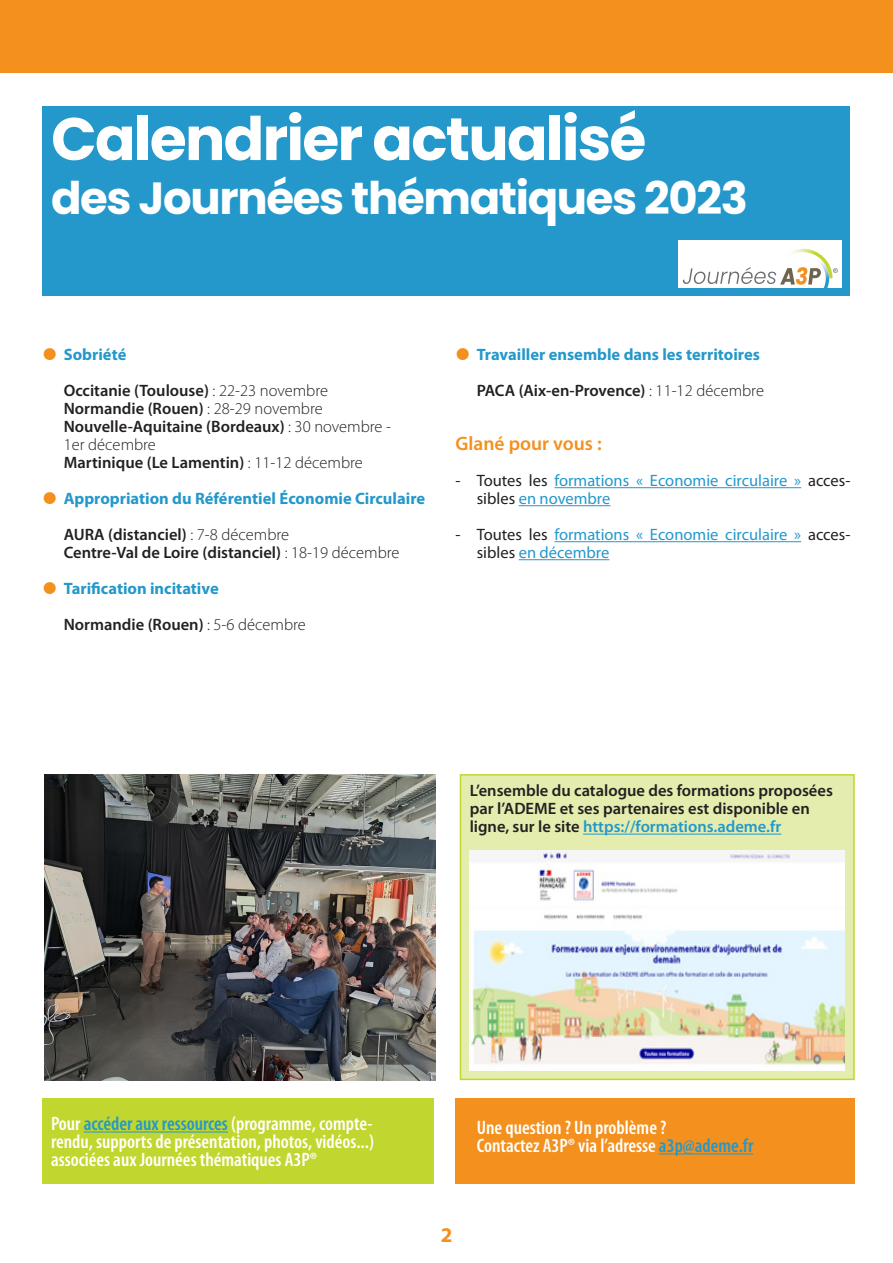
<style>
.page{position:relative;width:893px;height:1263px;background:#fff}
.page>*{position:absolute;margin:0;border:0;box-sizing:border-box;transform-origin:0 0}
.t1{font:700 60px "Poppins";letter-spacing:-.03em;color:#fff}
.t2{font:700 45px "Poppins";letter-spacing:-.03em;color:#fff}
.t3{font:700 21px "Myriad Pro";color:#f4901d}
.t4{font:600 condensed 19.5px/18px "Myriad Pro";color:#fff;text-align:justify}
.t5{font:600 19.5px "Myriad Pro";color:#f4901d}
.t6{font:600 16.5px/18px "Myriad Pro";color:#231f20}
.t7{font:16.5px/18px "Myriad Pro";color:#2498cb}
.t8{font:700 16.5px "Myriad Pro";color:#2498cb}
.s1{font-weight:300}
.s2{color:#231f20}
.s3{color:#2498cb}
</style>
<div class="page">
<div style="left:0;top:0;width:893px;height:72px;background:#f4901d"></div>
<hr style="left:554px;top:487px;width:247px;height:1px;background:#2498cb">
<hr style="left:519px;top:505px;width:91px;height:1px;background:#2498cb">
<hr style="left:554px;top:541px;width:247px;height:1px;background:#2498cb">
<hr style="left:519px;top:559px;width:90px;height:1px;background:#2498cb">
<div style="left:43px;top:106px;width:807px;height:190px;background:#2498cb"></div>
<div style="left:678px;top:240px;width:164px;height:48px;background:#fff"></div>
<svg style="left:825px;top:278px;width:4px;height:10px"></svg>
<svg style="left:792px;top:249px;width:40px;height:29px"></svg>
<svg style="left:833px;top:268px;width:5px;height:5px"></svg>
<svg style="left:682px;top:267px;width:143px;height:22px"></svg>
<div style="left:455px;top:1098px;width:400px;height:85px;background:#f4901d"></div>
<hr style="left:659px;top:1153px;width:94px;height:1px;background:#2498cb">
<div style="left:43px;top:1098px;width:391px;height:85px;background:#c1d72f"></div>
<hr style="left:84px;top:1131px;width:144px;height:1px;background:#2498cb">
<div style="left:460px;top:775px;width:394px;height:304px;background:#e4ecae"></div>
<hr style="left:583px;top:834px;width:198px;height:1px;background:#2498cb">
<div style="left:460px;top:774px;width:395px;height:306px;border:2px solid #c1d72f"></div>
<img style="left:470px;top:850px;width:375px;height:220px">
<img style="left:45px;top:774px;width:390px;height:306px">
<p class="t1" style="left:51px;top:104px;width:597px">Calendrier actualisé</p>
<p class="t2" style="left:51px;top:172px;width:699px">des Journées thématiques 2023</p>
<p class="t8" style="left:64px;top:344px;width:64px">Sobriété</p>
<p class="t6" style="left:64px;top:381px;width:266px">Occitanie (Toulouse) <span class="s1">: 22-23 novembre</span></p>
<p class="t6" style="left:64px;top:399px;width:260px">Normandie (Rouen) <span class="s1">: 28-29 novembre</span></p>
<p class="t6" style="left:64px;top:417px;width:329px">Nouvelle-Aquitaine (Bordeaux) <span class="s1">: 30 novembre -<br>1er décembre</span></p>
<p class="t6" style="left:64px;top:453px;width:301px">Martinique (Le Lamentin) <span class="s1">: 11-12 décembre</span></p>
<p class="t8" style="left:64px;top:488px;width:363px">Appropriation du Référentiel Économie Circulaire</p>
<p class="t6" style="left:64px;top:525px;width:227px">AURA (distanciel) <span class="s1">: 7-8 décembre</span></p>
<p class="t6" style="left:64px;top:543px;width:337px">Centre-Val de Loire (distanciel) <span class="s1">: 18-19 décembre</span></p>
<p class="t8" style="left:64px;top:578px;width:156px">Tarification incitative</p>
<p class="t6" style="left:64px;top:615px;width:244px">Normandie (Rouen) <span class="s1">: 5-6 décembre</span></p>
<p class="t8" style="left:477px;top:344px;width:285px">Travailler ensemble dans les territoires</p>
<p class="t6" style="left:477px;top:381px;width:289px">PACA (Aix-en-Provence) <span class="s1">: 11-12 décembre</span></p>
<p class="t5" style="left:455px;top:431px;width:148px">Glané pour vous :</p>
<p class="t7" style="left:477px;top:471px;width:375px;text-indent:-21px"><span class="s2">- Toutes les</span> formations « Economie circulaire » <span class="s2">acces&shy;sibles</span> en novembre</p>
<p class="t7" style="left:477px;top:525px;width:375px;text-indent:-21px"><span class="s2">- Toutes les</span> formations « Economie circulaire » <span class="s2">acces&shy;sibles</span> en décembre</p>
<p class="t6" style="left:470px;top:781px;width:365px">L’ensemble du catalogue des formations proposées par l’ADEME et ses partenaires est disponible en ligne, sur le site <span class="s3">https://formations.ademe.fr</span></p>
<p class="t4" style="left:51px;top:1115px;width:324px">Pour <span class="s3">accéder aux ressources</span> (programme, compte&shy;rendu, supports de présentation, photos, vidéos...) associées aux Journées thématiques A3P®</p>
<p class="t4" style="left:477px;top:1119px;width:191px">Une question ? Un problème ?</p>
<p class="t4" style="left:477px;top:1137px;width:278px">Contactez A3P® via l’adresse <span class="s3">a3p@ademe.fr</span></p>
<p class="t3" style="left:441px;top:1221px;width:13px">2</p>
</div>
